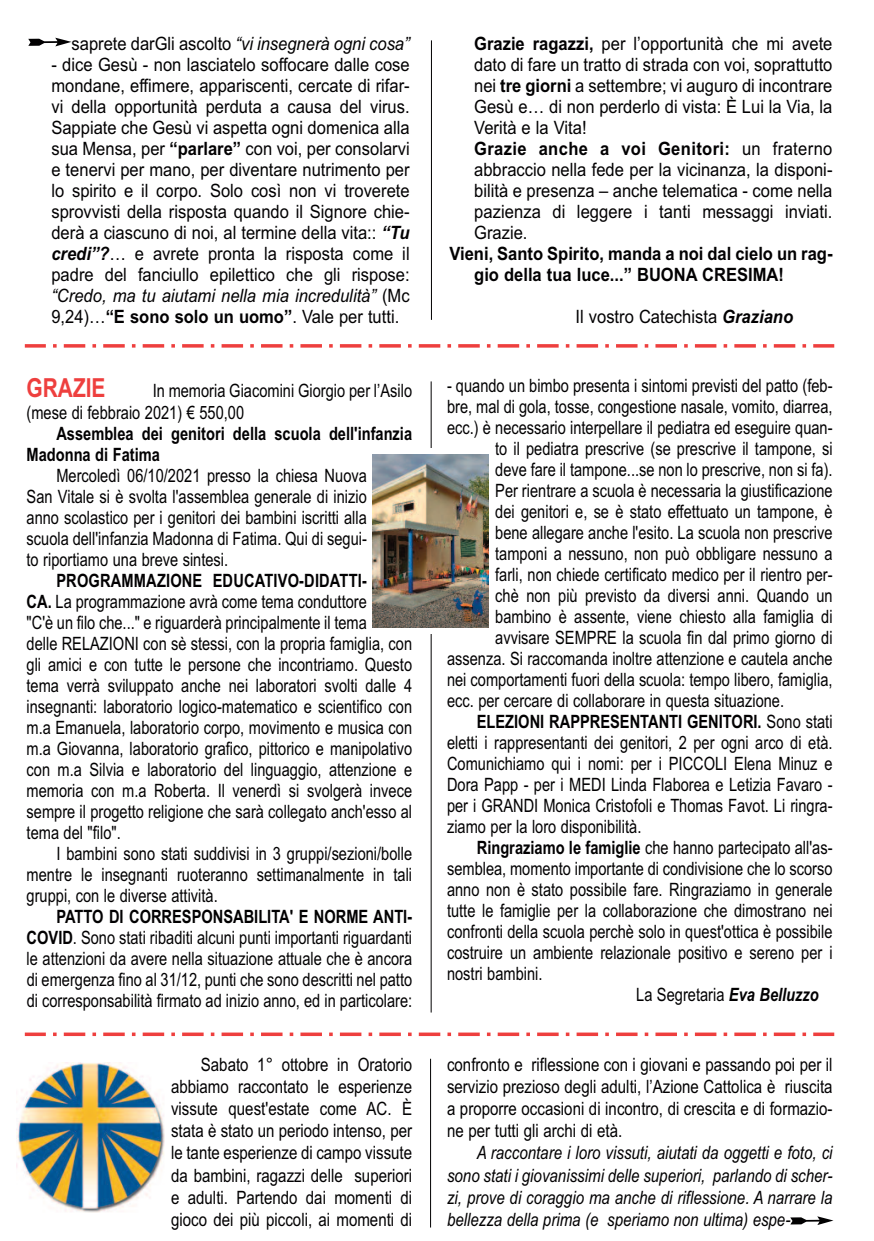
<style>
.page{position:relative;width:874px;height:1241px;background:#fff}
.page>*{position:absolute;margin:0;border:0;box-sizing:border-box;transform-origin:0 0}
.t1{font:700 26.25px "Arial Narrow";color:#ee3f3e}
.t2{font:18.38px/21px "Arial Narrow";color:#020102;text-align:justify}
.t3{font:18.38px/21px "Arial";color:#020102;text-align:justify;scale:.9 1}
.t4{font:italic 18.38px/22.1px "Arial Narrow";color:#020102;text-align:justify}
.t5{font:700 18.38px/21px "Arial Narrow";color:#020102}
.t6{font:700 18.38px/21px "Arial";color:#020102;scale:.9 1}
.t7{font:italic 18.38px "Arial";color:#020102;scale:.9 1}
.s1{font-style:normal}
.s2{font-weight:700}
.s3{font-weight:700;font-style:italic}
.s4{font-style:italic}
.s5{font-weight:400}
</style>
<div class="page">
<hr style="left:431px;top:40px;width:1px;height:280px;background:#020102">
<hr style="left:430px;top:381px;width:1px;height:631px;background:#020102">
<svg style="left:28px;top:38px;width:43px;height:8px"></svg>
<svg style="left:53px;top:344px;width:754px;height:3px"></svg>
<hr style="left:25px;top:344px;width:21px;height:3px;background:#ee3f3e">
<hr style="left:812px;top:344px;width:21px;height:3px;background:#ee3f3e">
<svg style="left:53px;top:1032px;width:754px;height:3px"></svg>
<hr style="left:25px;top:1032px;width:21px;height:3px;background:#ee3f3e">
<hr style="left:812px;top:1032px;width:21px;height:3px;background:#ee3f3e">
<img style="left:16px;top:1062px;width:149px;height:150px">
<svg style="left:790px;top:1216px;width:43px;height:8px"></svg>
<hr style="left:430px;top:1058px;width:1px;height:169px;background:#020102">
<div style="left:368px;top:448px;width:125px;height:186px;background:#fff"></div>
<img style="left:372px;top:454px;width:116px;height:174px">
<p class="t7" style="left:71px;top:33px;width:377px"><span class="s1">saprete darGli ascolto</span> “vi insegnerà ogni cosa”</p>
<p class="t3" style="left:51px;top:54px;width:399px">- dice Gesù - non lasciatelo soffocare dalle cose mondane, effimere, appariscenti, cercate di rifar&shy;vi della opportunità perduta a causa del virus.<br>Sappiate che Gesù vi aspetta ogni domenica alla sua Mensa, per <span class="s2">“parlare”</span> con voi, per consolarvi e tenervi per mano, per diventare nutrimento per lo spirito e il corpo. Solo così non vi troverete sprovvisti della risposta quando il Signore chie&shy;derà a ciascuno di noi, al termine della vita:: <span class="s3">“Tu credi”?</span>… e avrete pronta la risposta come il padre del fanciullo epilettico che gli rispose: <span class="s4">“Credo, ma tu aiutami nella mia incredulità”</span> (Mc 9,24)…<span class="s2">“E sono solo un uomo”</span>. Vale per tutti.</p>
<h1 class="t1" style="left:27px;top:373px;width:80px">GRAZIE</h1>
<p class="t2" style="left:27px;top:380px;width:387px;text-indent:126px">In memoria Giacomini Giorgio per l’Asilo (mese di febbraio 2021) € 550,00</p>
<p class="t5" style="left:27px;top:422px;width:387px;text-indent:30px">Assemblea dei genitori della scuola dell'infanzia<br>Madonna di Fatima</p>
<p class="t2" style="left:27px;top:464px;width:341px;text-indent:30px">Mercoledì 06/10/2021 presso la chiesa Nuova San Vitale si è svolta l'assemblea generale di inizio anno scolastico per i genitori dei bambini iscritti alla scuola dell'infanzia Madonna di Fatima. Qui di segui&shy;to riportiamo una breve sintesi.</p>
<p class="t2" style="left:27px;top:569px;width:387px;text-align:left;text-indent:30px"><span class="s2">PROGRAMMAZIONE EDUCATIVO-DIDATTI-<br>CA.</span> La programmazione avrà come tema conduttore<br>"C'è un filo che..." e riguarderà principalmente il tema<br>delle RELAZIONI con sè stessi, con la propria famiglia, con gli amici e con tutte le persone che incontriamo. Questo tema verrà sviluppato anche nei laboratori svolti dalle 4 insegnanti: laboratorio logico-matematico e scientifico con m.a Emanuela, laboratorio corpo, movimento e musica con m.a Giovanna, laboratorio grafico, pittorico e manipolativo con m.a Silvia e laboratorio del linguaggio, attenzione e memoria con m.a Roberta. Il venerdì si svolgerà invece sempre il progetto religione che sarà collegato anch'esso al tema del "filo".</p>
<p class="t2" style="left:27px;top:842px;width:387px;text-indent:30px">I bambini sono stati suddivisi in 3 gruppi/sezioni/bolle mentre le insegnanti ruoteranno settimanalmente in tali gruppi, con le diverse attività.</p>
<p class="t2" style="left:27px;top:905px;width:387px;text-indent:30px"><span class="s2">PATTO DI CORRESPONSABILITA' E NORME ANTI-COVID</span>. Sono stati ribaditi alcuni punti importanti riguardanti le attenzioni da avere nella situazione attuale che è ancora di emergenza fino al 31/12, punti che sono descritti nel patto di corresponsabilità firmato ad inizio anno, ed in particolare:</p>
<p class="t3" style="left:474px;top:33px;width:399px;text-align:left"><span class="s2">Grazie ragazzi,</span> per l’opportunità che mi avete dato di fare un tratto di strada con voi, soprattutto nei <span class="s2">tre giorni</span> a settembre; vi auguro di incontrare Gesù e… di non perderlo di vista: È Lui la Via, la Verità e la Vita!<br><span class="s2">Grazie anche a voi Genitori:</span> un fraterno abbraccio nella fede per la vicinanza, la disponi&shy;bilità e presenza – anche telematica - come nella pazienza di leggere i tanti messaggi inviati.<br>Grazie.</p>
<p class="t6" style="left:474px;top:243px;width:398px;text-indent:-25px">Vieni, Santo Spirito, manda a noi dal cielo un rag&shy;gio della tua luce...” BUONA CRESIMA!</p>
<p class="t3" style="left:575px;top:306px;width:243px">Il vostro Catechista <span class="s3">Graziano</span></p>
<p class="t2" style="left:447px;top:375px;width:387px">- quando un bimbo presenta i sintomi previsti del patto (feb-</p>
<p class="t2" style="left:447px;top:396px;width:387px">bre, mal di gola, tosse, congestione nasale, vomito, diarrea,</p>
<p class="t2" style="left:447px;top:417px;width:387px">ecc.) è necessario interpellare il pediatra ed eseguire quan-</p>
<p class="t2" style="left:495px;top:438px;width:338px">to il pediatra prescrive (se prescrive il tampone, si</p>
<p class="t2" style="left:495px;top:459px;width:339px">deve fare il tampone...se non lo prescrive, non si fa).</p>
<p class="t2" style="left:495px;top:480px;width:339px">Per rientrare a scuola è necessaria la giustificazione</p>
<p class="t2" style="left:495px;top:501px;width:339px">dei genitori e, se è stato effettuato un tampone, è</p>
<p class="t2" style="left:495px;top:522px;width:339px">bene allegare anche l'esito. La scuola non prescrive</p>
<p class="t2" style="left:495px;top:543px;width:339px">tamponi a nessuno, non può obbligare nessuno a</p>
<p class="t2" style="left:495px;top:564px;width:339px">farli, non chiede certificato medico per il rientro per-</p>
<p class="t2" style="left:495px;top:585px;width:339px">chè non più previsto da diversi anni. Quando un</p>
<p class="t2" style="left:495px;top:606px;width:338px">bambino è assente, viene chiesto alla famiglia di</p>
<p class="t2" style="left:495px;top:627px;width:339px">avvisare SEMPRE la scuola fin dal primo giorno di</p>
<p class="t2" style="left:447px;top:648px;width:387px">assenza. Si raccomanda inoltre attenzione e cautela anche</p>
<p class="t2" style="left:447px;top:669px;width:387px">nei comportamenti fuori della scuola: tempo libero, famiglia,</p>
<p class="t2" style="left:447px;top:690px;width:338px">ecc. per cercare di collaborare in questa situazione.</p>
<p class="t5" style="left:476px;top:711px;width:357px">ELEZIONI RAPPRESENTANTI GENITORI. <span class="s5">Sono stati</span></p>
<p class="t2" style="left:447px;top:732px;width:387px">eletti i rappresentanti dei genitori, 2 per ogni arco di età.</p>
<p class="t2" style="left:447px;top:753px;width:387px">Comunichiamo qui i nomi: per i PICCOLI Elena Minuz e</p>
<p class="t2" style="left:447px;top:774px;width:387px">Dora Papp - per i MEDI Linda Flaborea e Letizia Favaro -</p>
<p class="t2" style="left:447px;top:795px;width:387px">per i GRANDI Monica Cristofoli e Thomas Favot. Li ringra-</p>
<p class="t2" style="left:447px;top:816px;width:196px">ziamo per la loro disponibilità.</p>
<p class="t2" style="left:476px;top:837px;width:357px"><span class="s2">Ringraziamo le famiglie</span> che hanno partecipato all'as-</p>
<p class="t2" style="left:447px;top:858px;width:387px">semblea, momento importante di condivisione che lo scorso</p>
<p class="t2" style="left:447px;top:879px;width:387px">anno non è stato possibile fare. Ringraziamo in generale</p>
<p class="t2" style="left:447px;top:900px;width:387px">tutte le famiglie per la collaborazione che dimostrano nei</p>
<p class="t2" style="left:447px;top:921px;width:387px">confronti della scuola perchè solo in quest'ottica è possibile</p>
<p class="t2" style="left:447px;top:942px;width:387px">costruire un ambiente relazionale positivo e sereno per i</p>
<p class="t2" style="left:447px;top:963px;width:97px">nostri bambini.</p>
<p class="t2" style="left:636px;top:984px;width:184px">La Segretaria <span class="s3">Eva Belluzzo</span></p>
<p class="t2" style="left:171px;top:1053px;width:242px;line-height:22.1px;text-indent:30px">Sabato 1° ottobre in Oratorio abbiamo raccontato le esperienze vissute quest'estate come AC. È stata è stato un periodo intenso, per le tante esperienze di campo vissute da bambini, ragazzi delle superiori e adulti. Partendo dai momenti di gioco dei più piccoli, ai momenti di</p>
<p class="t2" style="left:447px;top:1053px;width:387px;line-height:22.1px">confronto e riflessione con i giovani e passando poi per il servizio prezioso degli adulti, l’Azione Cattolica è riuscita a proporre occasioni di incontro, di crescita e di formazio&shy;ne per tutti gli archi di età.</p>
<p class="t4" style="left:447px;top:1141px;width:387px;text-indent:30px">A raccontare i loro vissuti, aiutati da oggetti e foto, ci sono stati i giovanissimi delle superiori, parlando di scher&shy;zi, prove di coraggio ma anche di riflessione. A narrare la bellezza della prima (e speriamo non ultima) espe-</p>
</div>
